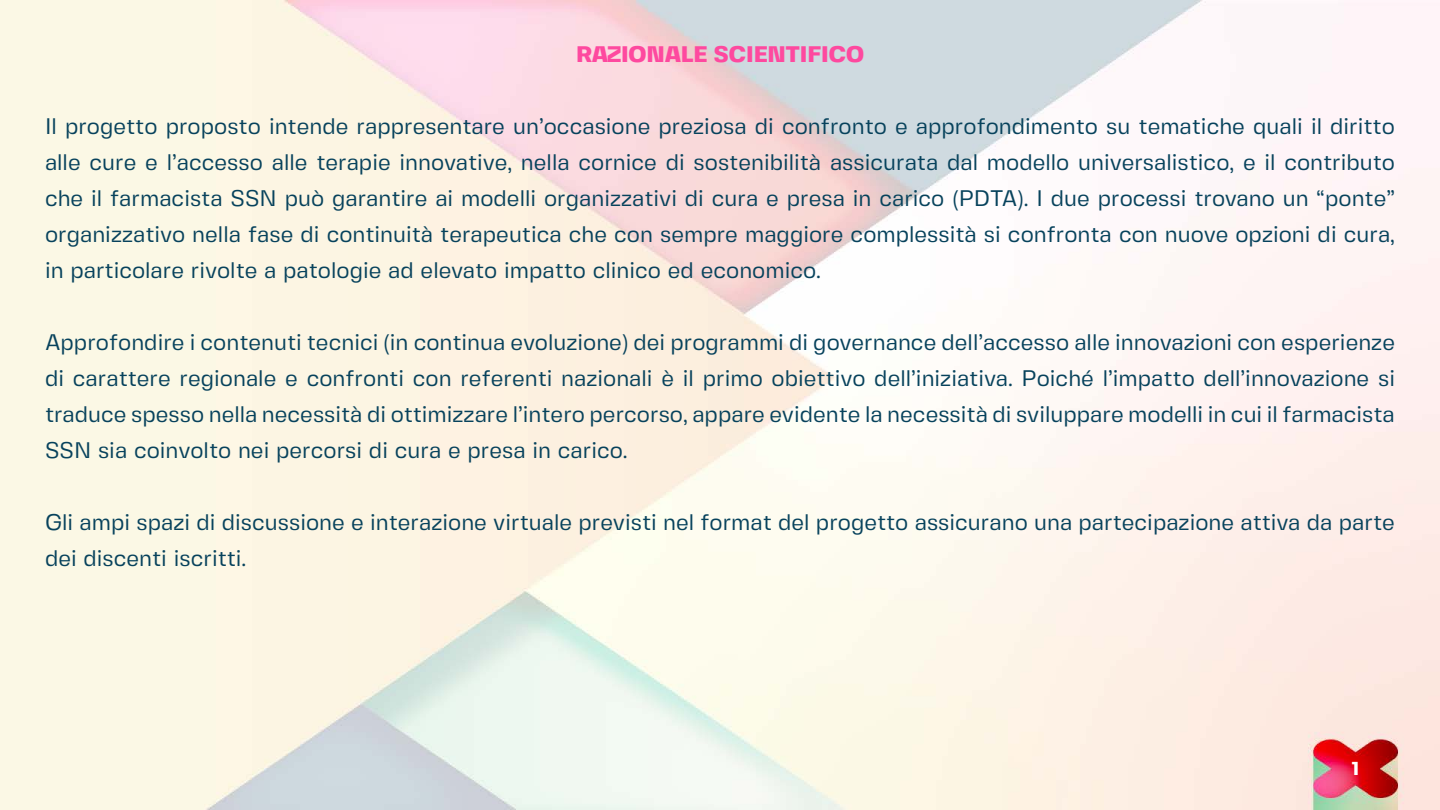
<style>
.page{position:relative;width:1440px;height:810px;background:#fff}
.page>*{position:absolute;margin:0;border:0;box-sizing:border-box;transform-origin:0 0}
.t1{font:22.5px/36px "Fivo Sans Modern";color:#07425c;text-align:justify}
.t2{font:800 22.5px "Fivo Sans Modern";color:#fe499f}
.t3{font:800 18.75px "Fivo Sans Modern";color:#fff}
</style>
<div class="page">
<img style="left:0;top:0;width:1440px;height:810px">
<p class="t2" style="left:576px;top:40px;width:289px">RAZIONALE SCIENTIFICO</p>
<p class="t1" style="left:45px;top:108px;width:1352px">Il progetto proposto intende rappresentare un’occasione preziosa di confronto e approfondimento su tematiche quali il diritto alle cure e l’accesso alle terapie innovative, nella cornice di sostenibilità assicurata dal modello universalistico, e il contributo che il farmacista SSN può garantire ai modelli organizzativi di cura e presa in carico (PDTA). I due processi trovano un “ponte” organizzativo nella fase di continuità terapeutica che con sempre maggiore complessità si confronta con nuove opzioni di cura, in particolare rivolte a patologie ad elevato impatto clinico ed economico.</p>
<p class="t1" style="left:45px;top:324px;width:1352px">Approfondire i contenuti tecnici (in continua evoluzione) dei programmi di governance dell’accesso alle innovazioni con esperienze di carattere regionale e confronti con referenti nazionali è il primo obiettivo dell’iniziativa. Poiché l’impatto dell’innovazione si traduce spesso nella necessità di ottimizzare l’intero percorso, appare evidente la necessità di sviluppare modelli in cui il farmacista SSN sia coinvolto nei percorsi di cura e presa in carico.</p>
<p class="t1" style="left:45px;top:504px;width:1351px">Gli ampi spazi di discussione e interazione virtuale previsti nel format del progetto assicurano una partecipazione attiva da parte dei discenti iscritti.</p>
<p class="t3" style="left:1352px;top:757px;width:8px">1</p>
</div>
